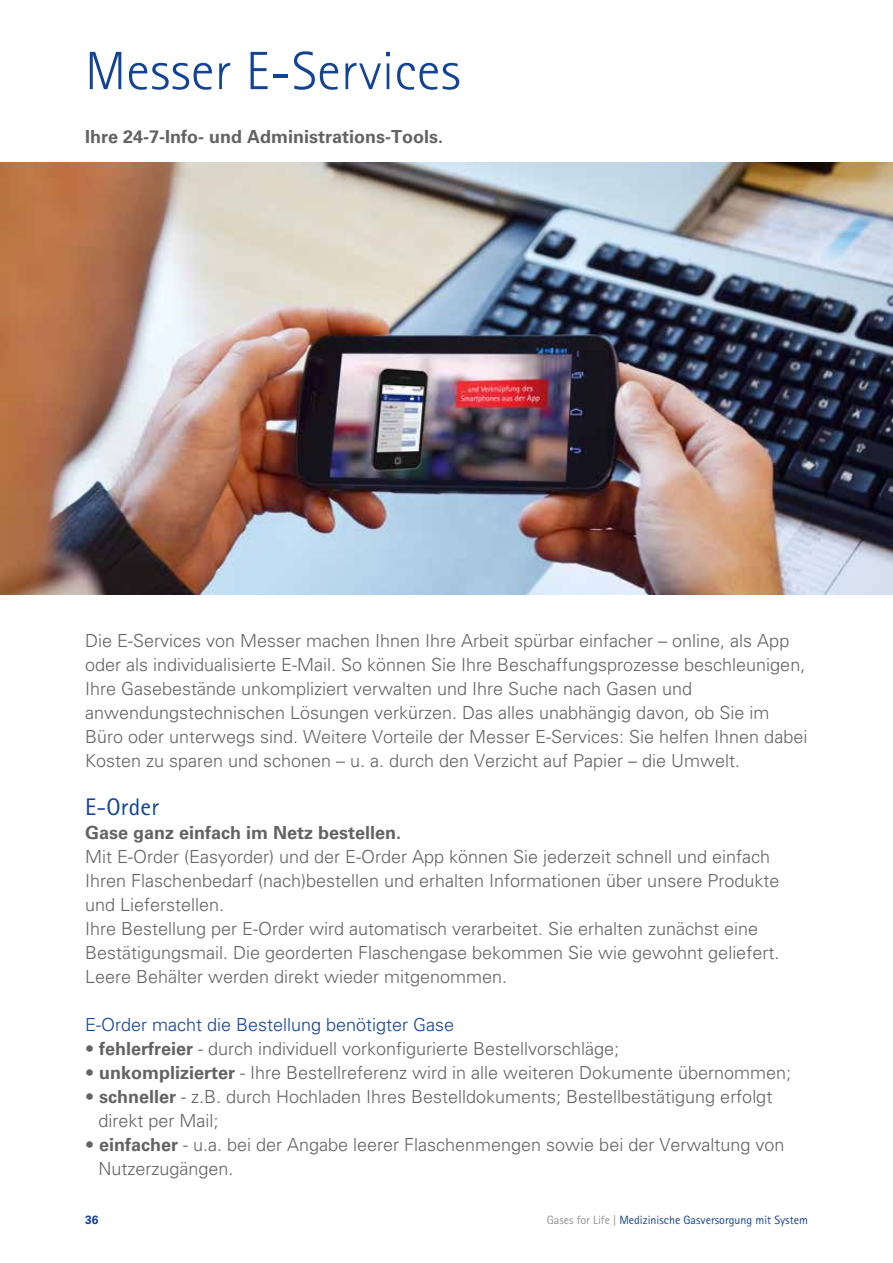
<style>
.page{position:relative;width:893px;height:1263px;background:#fff}
.page>*{position:absolute;margin:0;border:0;box-sizing:border-box;transform-origin:0 0}
.t1{font:300 54px "Rotis Sans Serif";letter-spacing:.01em;color:#134395}
.t2{font:24px "Rotis Sans Serif";letter-spacing:.01em;color:#134395}
.t3{font:300 18px/24px "Univers LTCE";color:#646363}
.t4{font:700 18px "Univers LTCE";color:#646363}
.t5{font:300 18px "Univers LTCE";color:#134395}
.t6{font:12px "Rotis Sans Serif";color:#134395}
.t7{font:700 12px "Univers LTCE";color:#134395}
.s1{font-weight:700}
.s2{color:#929292}
</style>
<div class="page">
<img style="left:0;top:162px;width:893px;height:432px">
<h1 class="t1" style="left:85px;top:40px;width:377px">Messer E-Services</h1>
<p class="t4" style="left:85px;top:126px;width:360px">Ihre 24-7-Info- und Administrations-Tools.</p>
<p class="t3" style="left:85px;top:629px;width:724px">Die E-Services von Messer machen Ihnen Ihre Arbeit spürbar einfacher – online, als App oder als individualisierte E-Mail. So können Sie Ihre Beschaffungsprozesse beschleunigen, Ihre Gasebestände unkompliziert verwalten und Ihre Suche nach Gasen und anwendungstechnischen Lösungen verkürzen. Das alles unabhängig davon, ob Sie im Büro oder unterwegs sind. Weitere Vorteile der Messer E-Services: Sie helfen Ihnen dabei Kosten zu sparen und schonen – u. a. durch den Verzicht auf Papier – die Umwelt.</p>
<h2 class="t2" style="left:85px;top:793px;width:75px">E-Order</h2>
<p class="t4" style="left:85px;top:822px;width:318px">Gase ganz einfach im Netz bestellen.</p>
<p class="t3" style="left:85px;top:845px;width:696px">Mit E-Order (Easyorder) und der E-Order App können Sie jederzeit schnell und einfach Ihren Flaschenbedarf (nach)bestellen und erhalten Informationen über unsere Produkte und Lieferstellen.<br>Ihre Bestellung per E-Order wird automatisch verarbeitet. Sie erhalten zunächst eine Bestätigungsmail. Die georderten Flaschengase bekommen Sie wie gewohnt geliefert.<br>Leere Behälter werden direkt wieder mitgenommen.</p>
<p class="t5" style="left:85px;top:1015px;width:371px">E-Order macht die Bestellung benötigter Gase</p>
<p class="t3" style="left:85px;top:1037px;width:536px">• <span class="s1">fehlerfreier</span> - durch individuell vorkonfigurierte Bestellvorschläge;</p>
<p class="t3" style="left:85px;top:1061px;width:708px">• <span class="s1">unkomplizierter</span> - Ihre Bestellreferenz wird in alle weiteren Dokumente übernommen;</p>
<p class="t3" style="left:98px;top:1085px;width:675px;text-indent:-13px">• <span class="s1">schneller</span> - z.B. durch Hochladen Ihres Bestelldokuments; Bestellbestätigung erfolgt direkt per Mail;</p>
<p class="t3" style="left:98px;top:1133px;width:687px;text-indent:-13px">• <span class="s1">einfacher</span> - u.a. bei der Angabe leerer Flaschenmengen sowie bei der Verwaltung von<br>Nutzerzugängen.</p>
<p class="t7" style="left:85px;top:1213px;width:15px">36</p>
<p class="t6" style="left:547px;top:1213px;width:263px"><span class="s2">Gases for Life |</span> Medizinische Gasversorgung mit System</p>
</div>
